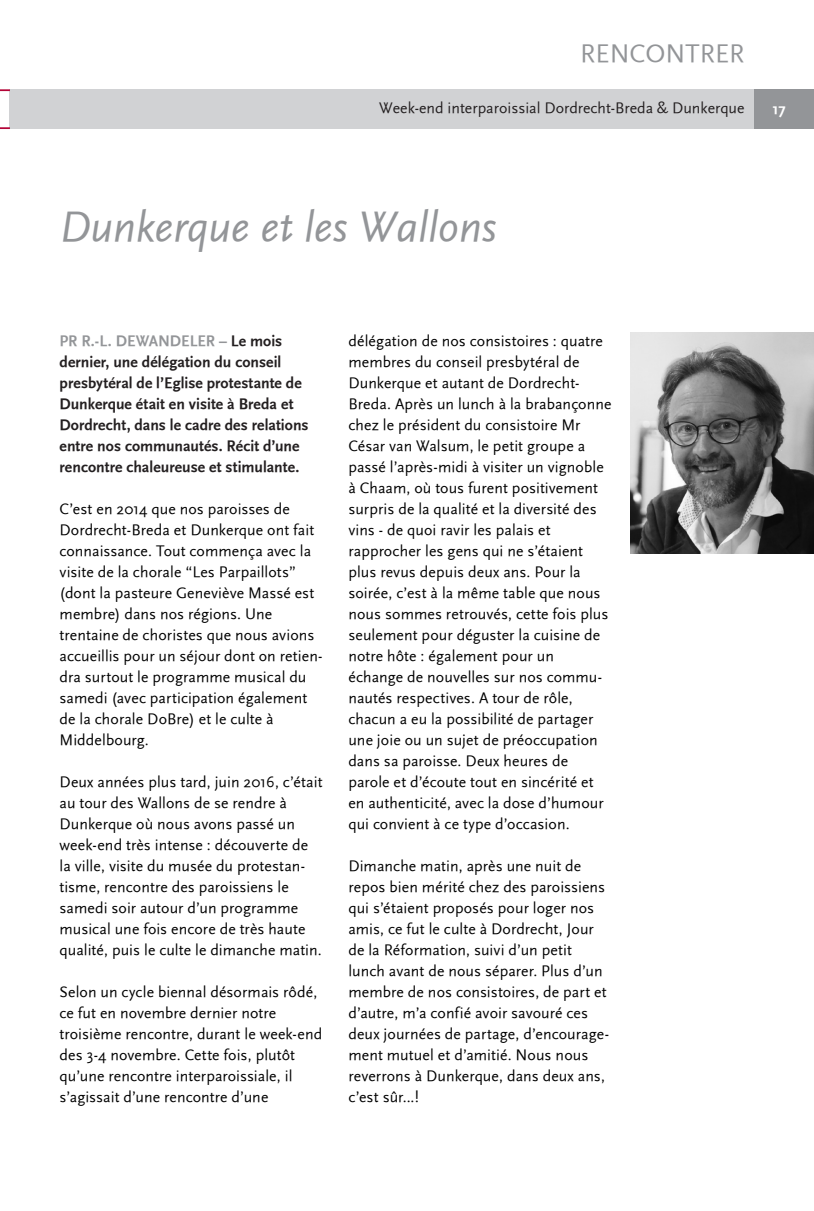
<style>
.page{position:relative;width:814px;height:1211px;background:#fff}
.page>*{position:absolute;margin:0;border:0;box-sizing:border-box;transform-origin:0 0}
.ARTICLE_Titre_1{font:italic 43.75px "Scala Sans";color:#939598}
.HAUT_DE_PAGE_Titre{font:26.25px "Scala Sans";color:#939598}
.ARTICLE_Texte{font:15.75px/21px "Scala Sans";letter-spacing:.005em;color:#000}
.ARTICLE_Chapeau{font:700 15.75px/21px "Scala Sans";color:#231f20}
.HAUT_DE_PAGE_Sous-ti{font:15.75px "Scala Sans";color:#231f20}
.HAUT_DE_PAGE_Numéro{font:700 15.75px "Scala Sans";color:#fff}
.s1{color:#939598}
</style>
<div class="page">
<div style="left:10px;top:89px;width:804px;height:40px;background:#d1d2d4"></div>
<div style="left:754px;top:89px;width:60px;height:40px;background:#939598"></div>
<svg style="left:0;top:89px;width:10px;height:2px"></svg>
<svg style="left:0;top:127px;width:10px;height:2px"></svg>
<img style="left:630px;top:332px;width:184px;height:221px">
<p class="HAUT_DE_PAGE_Titre" style="left:580px;top:40px;width:166px">RENCONTRER</p>
<p class="HAUT_DE_PAGE_Sous-ti" style="left:379px;top:100px;width:367px">Week-end interparoissial Dordrecht-Breda &amp; Dunkerque</p>
<p class="HAUT_DE_PAGE_Numéro" style="left:772px;top:101px;width:15px">17</p>
<p class="ARTICLE_Titre_1" style="left:60px;top:203px;width:438px">Dunkerque et les Wallons</p>
<p class="ARTICLE_Chapeau" style="left:60px;top:331px;width:250px"><span class="s1">PR R.-L. DEWANDELER –</span> Le mois dernier, une délégation du conseil presbytéral de l’Eglise protestante de Dunkerque était en visite à Breda et Dordrecht, dans le cadre des relations entre nos communautés. Récit d’une rencontre chaleureuse et stimulante.</p>
<p class="ARTICLE_Texte" style="left:60px;top:499px;width:264px">C’est en 2014 que nos paroisses de Dordrecht-Breda et Dunkerque ont fait connaissance. Tout commença avec la visite de la chorale “Les Parpaillots” (dont la pasteure Geneviève Massé est membre) dans nos régions. Une trentaine de choristes que nous avions accueillis pour un séjour dont on retien&shy;dra surtout le programme musical du samedi (avec participation également de la chorale DoBre) et le culte à Middelbourg.</p>
<p class="ARTICLE_Texte" style="left:60px;top:772px;width:264px">Deux années plus tard, juin 2016, c’était au tour des Wallons de se rendre à Dunkerque où nous avons passé un week-end très intense : découverte de la ville, visite du musée du protestan&shy;tisme, rencontre des paroissiens le samedi soir autour d’un programme musical une fois encore de très haute qualité, puis le culte le dimanche matin.</p>
<p class="ARTICLE_Texte" style="left:60px;top:982px;width:264px">Selon un cycle biennal désormais rôdé, ce fut en novembre dernier notre troisième rencontre, durant le week-end des 3-4 novembre. Cette fois, plutôt qu’une rencontre interparoissiale, il s’agissait d’une rencontre d’une</p>
<p class="ARTICLE_Texte" style="left:348px;top:331px;width:264px">délégation de nos consistoires : quatre membres du conseil presbytéral de Dunkerque et autant de Dordrecht-Breda. Après un lunch à la brabançonne chez le président du consistoire Mr César van Walsum, le petit groupe a passé l’après-midi à visiter un vignoble à Chaam, où tous furent positivement surpris de la qualité et la diversité des vins - de quoi ravir les palais et rapprocher les gens qui ne s’étaient plus revus depuis deux ans. Pour la soirée, c’est à la même table que nous nous sommes retrouvés, cette fois plus seulement pour déguster la cuisine de notre hôte : également pour un échange de nouvelles sur nos commu&shy;nautés respectives. A tour de rôle, chacun a eu la possibilité de partager une joie ou un sujet de préoccupation dans sa paroisse. Deux heures de parole et d’écoute tout en sincérité et en authenticité, avec la dose d’humour qui convient à ce type d’occasion.</p>
<p class="ARTICLE_Texte" style="left:348px;top:856px;width:262px">Dimanche matin, après une nuit de repos bien mérité chez des paroissiens qui s’étaient proposés pour loger nos amis, ce fut le culte à Dordrecht, Jour de la Réformation, suivi d’un petit lunch avant de nous séparer. Plus d’un membre de nos consistoires, de part et d’autre, m’a confié avoir savouré ces deux journées de partage, d’encourage&shy;ment mutuel et d’amitié. Nous nous reverrons à Dunkerque, dans deux ans, c’est sûr...!</p>
</div>
